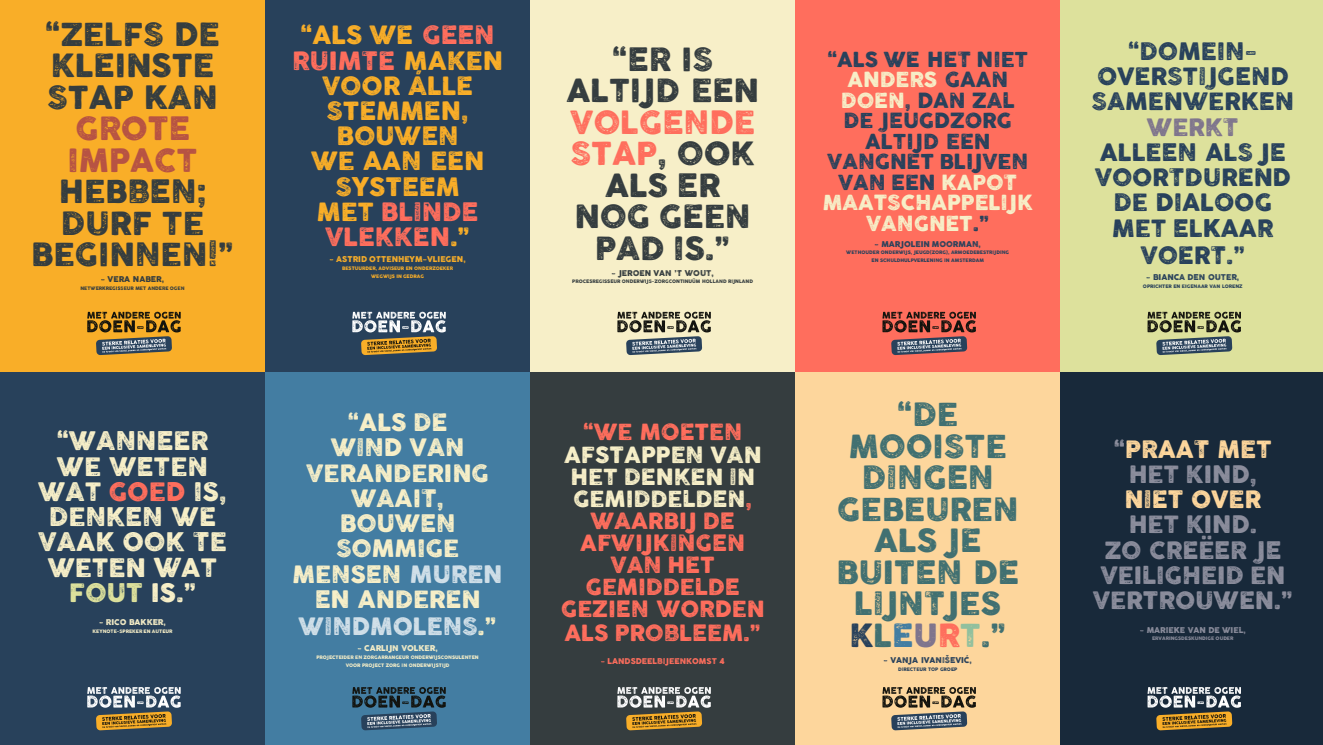
<style>
.page{position:relative;width:1323px;height:745px;background:#fff}
.page>*{position:absolute;margin:0;border:0;box-sizing:border-box;transform-origin:0 0}
.t1{font:31.5px/31.5px "Cocogoose Pro Letterpress";color:#353d3f;text-align:center}
.t2{font:31.5px/31.5px "Cocogoose Pro Letterpress";color:#417071;text-align:center}
.t3{font:31.5px/31.5px "Cocogoose Pro Letterpress";color:#b75343}
.t4{font:25.12px/25.1px "Cocogoose Pro Letterpress";color:#f7efc8;text-align:center}
.t5{font:24.88px/25.2px "Cocogoose Pro Letterpress";color:#f9ae28;text-align:center}
.t6{font:23.62px/25.2px "Cocogoose Pro Letterpress";color:#28415b;text-align:center}
.t7{font:23.62px/25.2px "Cocogoose Pro Letterpress";color:#f7efc8;text-align:center}
.t8{font:23.62px/25.2px "Cocogoose Pro Letterpress";color:#8b8d9c;text-align:center}
.t9{font:23.62px "Cocogoose Pro Letterpress";color:#d0dfe8}
.t10{font:23.62px "Cocogoose Pro Letterpress";color:#fdd69c}
.t11{font:23.62px "Cocogoose Pro Letterpress";color:#7f758d}
.t12{font:22px/22.2px "Cocogoose Pro Letterpress";color:#ff6e5d;text-align:center}
.t13{font:20.5px/20.5px "Cocogoose Pro Letterpress";color:#28415b;text-align:center}
.t14{font:7.88px "Cocogoose Pro Letterpress";color:#28415b}
.t15{font:7.88px "Cocogoose Pro Letterpress";color:#353d3f}
.t16{font:7.88px "Cocogoose Pro Letterpress";color:#f7efc8}
.t17{font:7.88px "Cocogoose Pro Letterpress";color:#f9ae28}
.t18{font:7.88px "Cocogoose Pro Letterpress";color:#ff6e5d}
.t19{font:7.88px "Cocogoose Pro Letterpress";color:#8b8d9c}
.t20{font:4.75px/7.9px "Cocogoose Pro Letterpress";color:#28415b;text-align:center}
.t21{font:4.75px/7.9px "Cocogoose Pro Letterpress";color:#f7efc8;text-align:center}
.t22{font:4.75px "Cocogoose Pro Letterpress";color:#353d3f}
.t23{font:4.75px/7.9px "Cocogoose Pro Letterpress";color:#f9ae28;text-align:center}
.t24{font:4.75px "Cocogoose Pro Letterpress";color:#8b8d9c}
.s1{color:#ff6e5d}
.s2{color:#dde19c}
.s3{color:#d0dfe8}
.s4{color:#f7efc8}
.s5{color:#28415b}
.s6{color:#437da2}
.s7{color:#7f758d}
.s8{color:#91c09e}
.s9{color:#fdd69c}
</style>
<div class="page">
<div style="left:0;top:0;width:265px;height:372px;background:#f9ae28"></div>
<svg style="left:87px;top:311px;width:94px;height:44px"></svg>
<div style="left:0;top:372px;width:265px;height:372px;background:#28415b"></div>
<svg style="left:87px;top:687px;width:94px;height:43px"></svg>
<div style="left:265px;top:0;width:265px;height:372px;background:#28415b"></div>
<svg style="left:352px;top:311px;width:94px;height:44px"></svg>
<div style="left:265px;top:372px;width:265px;height:372px;background:#437da2"></div>
<svg style="left:352px;top:687px;width:94px;height:43px"></svg>
<div style="left:530px;top:0;width:265px;height:372px;background:#f7efc8"></div>
<svg style="left:617px;top:311px;width:94px;height:44px"></svg>
<div style="left:530px;top:372px;width:265px;height:372px;background:#353d3f"></div>
<svg style="left:617px;top:687px;width:94px;height:43px"></svg>
<div style="left:795px;top:0;width:265px;height:372px;background:#ff6e5d"></div>
<svg style="left:882px;top:311px;width:94px;height:44px"></svg>
<div style="left:795px;top:372px;width:265px;height:372px;background:#fdd69c"></div>
<svg style="left:882px;top:687px;width:94px;height:43px"></svg>
<div style="left:1060px;top:0;width:263px;height:372px;background:#dde19c"></div>
<svg style="left:1147px;top:311px;width:94px;height:44px"></svg>
<div style="left:1060px;top:372px;width:263px;height:372px;background:#18293a"></div>
<svg style="left:1147px;top:687px;width:94px;height:43px"></svg>
<h1 class="t1" style="left:45px;top:19px;width:176px;text-align:left">“ZELFS DE<br>KLEINSTE<br>STAP KAN</h1>
<h1 class="t3" style="left:68px;top:114px;width:131px">GROTE<br>IMPACT</h1>
<h1 class="t1" style="left:31px;top:177px;width:204px">HEBBEN;<br>DURF TE<br>BEGINNEN!”</h1>
<h3 class="t15" style="left:101px;top:273px;width:65px">- VERA NABER,</h3>
<p class="t22" style="left:80px;top:284px;width:106px">NETWERKREGISSEUR MET ANDERE OGEN</p>
<h2 class="t4" style="left:38px;top:429px;width:190px">“WANNEER<br>WE WETEN<br>WAT <span class="s1">GOED</span> IS,<br>DENKEN WE<br>VAAK OOK TE<br>WETEN WAT<br><span class="s2">FOUT</span> IS.”</h2>
<h3 class="t16" style="left:99px;top:616px;width:68px">- RICO BAKKER,</h3>
<p class="t21" style="left:93px;top:627px;width:81px">KEYNOTE-SPREKER EN AUTEUR</p>
<h3 class="t5" style="left:292px;top:24px;width:212px">“ALS WE <span class="s1">GEEN<br>RUIMTE</span> MAKEN<br>VOOR ÁLLE<br>STEMMEN,<br>BOUWEN<br>WE AAN EEN<br>SYSTEEM<br>MET <span class="s1">BLINDE<br>VLEKKEN</span>.”</h3>
<h3 class="t17" style="left:329px;top:253px;width:138px">- ASTRID OTTENHEYM-VLIEGEN,</h3>
<p class="t23" style="left:342px;top:264px;width:112px">BESTUURDER, ADVISEUR EN ONDERZOEKER<br>WEGWIJS IN GEDRAG</p>
<h3 class="t7" style="left:292px;top:410px;width:212px">“ALS DE<br>WIND VAN<br>VERANDERING<br>WAAIT,<br>BOUWEN<br>SOMMIGE<br>MENSEN <span class="s3">MUREN<br></span>EN ANDEREN</h3>
<h3 class="t9" style="left:299px;top:609px;width:199px">WINDMOLENS<span class="s4">.”</span></h3>
<h3 class="t16" style="left:357px;top:642px;width:82px">- CARLIJN VOLKER,</h3>
<p class="t21" style="left:316px;top:653px;width:164px">PROJECTEIDER EN ZORGARRANGEUR ONDERWIJSCONSULENTEN<br>VOOR PROJECT ZORG IN ONDERWIJSTIJD</p>
<h1 class="t1" style="left:566px;top:45px;width:194px">“ER IS<br>ALTIJD EEN</h1>
<h1 class="t1" style="left:570px;top:108px;width:186px"><span class="s1">VOLGENDE<br>STAP</span>, OOK<br>ALS ER<br>NOG GEEN<br>PAD IS.”</h1>
<h3 class="t15" style="left:612px;top:267px;width:104px">- JEROEN VAN ’T WOUT,</h3>
<p class="t22" style="left:572px;top:278px;width:182px">PROCESREGISSEUR ONDERWIJS-ZORGCONTINUÜM HOLLAND RIJNLAND</p>
<h3 class="t12" style="left:583px;top:422px;width:160px">“WE MOETEN</h3>
<h3 class="t12" style="left:561px;top:444px;width:205px"><span class="s4">AFSTAPPEN VAN<br>HET DENKEN IN<br>GEMIDDELDEN</span>,<br>WAARBIJ DE<br>AFWIJKINGEN<br>VAN HET<br>GEMIDDELDE<br>GEZIEN WORDEN<br>ALS PROBLEEM.”</h3>
<h3 class="t18" style="left:601px;top:655px;width:125px">- LANDSDEELBIJEENKOMST 4</h3>
<h3 class="t13" style="left:823px;top:50px;width:211px">“ALS WE HET NIET<br><span class="s4">ANDERS</span> GAAN<br><span class="s4">DOEN</span>, DAN ZAL<br>DE JEUGDZORG<br>ALTIJD EEN<br>VANGNET BLIJVEN<br>VAN EEN <span class="s4">KAPOT<br>MAATSCHAPPELIJK<br>VANGNET</span>.”</h3>
<h3 class="t14" style="left:874px;top:238px;width:108px">- MARJOLEIN MOORMAN,</h3>
<p class="t20" style="left:846px;top:249px;width:164px">WETHOUDER ONDERWIJS, JEUGD(ZORG), ARMOEDEBESTRIJDING<br>EN SCHULDHULPVERLENING IN AMSTERDAM</p>
<h1 class="t2" style="left:836px;top:400px;width:184px">“DE<br>MOOISTE<br>DINGEN<br>GEBEUREN<br>ALS JE<br>BUITEN DE<br>LIJNTJES<br><span class="s5">K</span>L<span class="s6">E</span><span class="s7">U</span><span class="s1">R</span><span class="s8">T</span>.”</h1>
<h3 class="t14" style="left:883px;top:653px;width:90px">- VANJA IVANIŠEVIĆ,</h3>
<p class="t20" style="left:898px;top:664px;width:61px">DIRECTEUR TOP GROEP</p>
<h3 class="t6" style="left:1091px;top:40px;width:204px">“DOMEIN-<br>OVERSTIJGEND<br>SAMENWERKEN</h3>
<h3 class="t11" style="left:1147px;top:110px;width:93px">WERKT</h3>
<h3 class="t6" style="left:1095px;top:140px;width:198px">ALLEEN ALS JE<br>VOORTDUREND<br>DE DIALOOG<br>MET ELKAAR</h3>
<h3 class="t6" style="left:1140px;top:243px;width:106px">VOERT.”</h3>
<h3 class="t14" style="left:1146px;top:271px;width:95px">- BIANCA DEN OUTER,</h3>
<p class="t20" style="left:1143px;top:282px;width:101px">OPRICHTER EN EIGENAAR VAN LORENZ</p>
<h3 class="t8" style="left:1114px;top:437px;width:159px">“<span class="s9">PRAAT MET<br></span>HET KIND,</h3>
<h3 class="t10" style="left:1124px;top:482px;width:138px">NIET OVER</h3>
<h3 class="t8" style="left:1093px;top:512px;width:201px">HET KIND.<br>ZO CREËER JE<br>VEILIGHEID EN<br>VERTROUWEN.”</h3>
<h3 class="t19" style="left:1140px;top:623px;width:107px">- MARIEKE VAN DE WIEL,</h3>
<p class="t24" style="left:1152px;top:635px;width:83px">ERVARINGSDESKUNDIGE OUDER</p>
</div>
